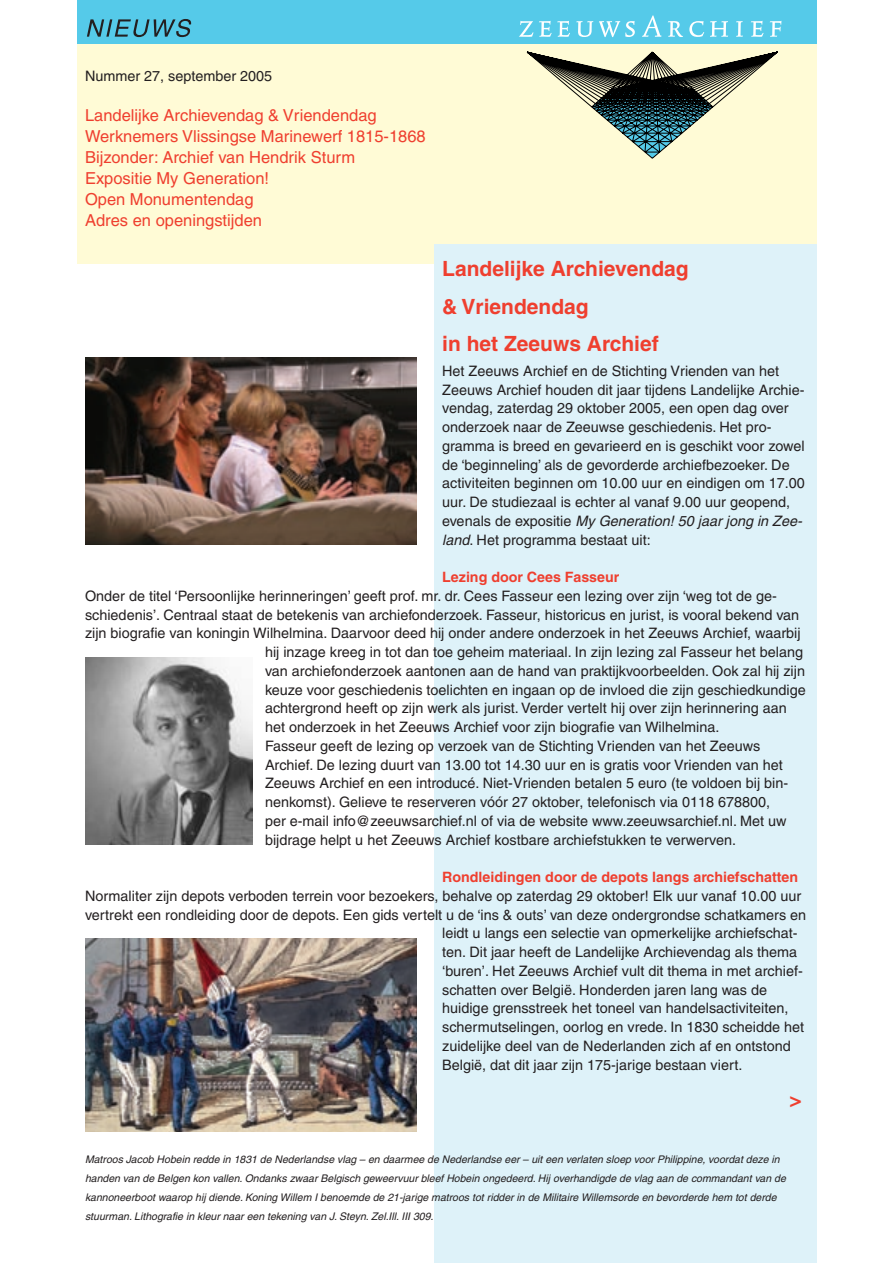
<style>
.page{position:relative;width:893px;height:1263px;background:#fff}
.page>*{position:absolute;margin:0;border:0;box-sizing:border-box;transform-origin:0 0}
.Kop{font:700 21px "Helvetica";color:#ef3f2f}
.plat{font:700 21px "Helvetica";color:#ef3f2f}
.inhoud{font:16.5px "Helvetica";color:#ef3f2f}
.plat-2{font:14.4px/18.8px "Helvetica";color:#231f20}
.subkop{font:700 14.25px "Helvetica";color:#ef3f2f}
.bijschrift{font:italic 10.5px/18.8px "Helvetica";color:#231f20}
.s1{font-style:italic}
</style>
<div class="page">
<div style="left:77px;top:38px;width:739px;height:225px;background:#fffbd6"></div>
<div style="left:434px;top:245px;width:382px;height:1018px;background:#def2f9"></div>
<div style="left:77px;top:0;width:739px;height:44px;background:#55cae9"></div>
<svg style="left:527px;top:52px;width:251px;height:107px"></svg>
<svg style="left:519px;top:21px;width:51px;height:16px"></svg>
<svg style="left:576px;top:21px;width:17px;height:16px"></svg>
<svg style="left:599px;top:21px;width:36px;height:16px"></svg>
<svg style="left:642px;top:15px;width:20px;height:22px"></svg>
<svg style="left:668px;top:21px;width:15px;height:16px"></svg>
<svg style="left:689px;top:21px;width:15px;height:16px"></svg>
<svg style="left:710px;top:21px;width:18px;height:16px"></svg>
<svg style="left:736px;top:21px;width:7px;height:16px"></svg>
<svg style="left:751px;top:21px;width:13px;height:16px"></svg>
<svg style="left:770px;top:21px;width:12px;height:16px"></svg>
<svg style="left:87px;top:19px;width:104px;height:18px"></svg>
<img style="left:85px;top:357px;width:332px;height:188px">
<img style="left:85px;top:657px;width:167px;height:188px">
<img style="left:85px;top:938px;width:332px;height:194px">
<p class="plat-2" style="left:85px;top:66px;width:189px">Nummer 27, september 2005</p>
<p class="inhoud" style="left:85px;top:105px;width:293px">Landelijke Archievendag &amp; Vriendendag</p>
<p class="inhoud" style="left:85px;top:126px;width:342px">Werknemers Vlissingse Marinewerf 1815-1868</p>
<p class="inhoud" style="left:85px;top:147px;width:272px">Bijzonder: Archief van Hendrik Sturm</p>
<p class="inhoud" style="left:85px;top:168px;width:186px">Expositie My Generation!</p>
<p class="inhoud" style="left:85px;top:189px;width:170px">Open Monumentendag</p>
<p class="inhoud" style="left:85px;top:210px;width:179px">Adres en openingstijden</p>
<p class="Kop" style="left:442px;top:256px;width:248px">Landelijke Archievendag</p>
<p class="Kop" style="left:442px;top:293px;width:148px">&amp; Vriendendag</p>
<p class="Kop" style="left:442px;top:331px;width:218px">in het Zeeuws Archief</p>
<p class="plat-2" style="left:442px;top:361px;width:364px">Het Zeeuws Archief en de Stichting Vrienden van het Zeeuws Archief houden dit jaar tijdens Landelijke Archie&shy;vendag, zaterdag 29 oktober 2005, een open dag over onderzoek naar de Zeeuwse geschiedenis. Het pro&shy;gramma is breed en gevarieerd en is geschikt voor zowel de ‘beginneling’ als de gevorderde archiefbezoeker. De activiteiten beginnen om 10.00 uur en eindigen om 17.00 uur. De studiezaal is echter al vanaf 9.00 uur geopend, evenals de expositie <span class="s1">My Generation! 50 jaar jong in Zee&shy;land</span>. Het programma bestaat uit:</p>
<p class="subkop" style="left:442px;top:568px;width:179px">Lezing door Cees Fasseur</p>
<p class="plat-2" style="left:85px;top:586px;width:693px">Onder de titel ‘Persoonlijke herinneringen’ geeft prof. mr. dr. Cees Fasseur een lezing over zijn ‘weg tot de ge-</p>
<p class="plat-2" style="left:85px;top:605px;width:716px">schiedenis’. Centraal staat de betekenis van archiefonderzoek. Fasseur, historicus en jurist, is vooral bekend van</p>
<p class="plat-2" style="left:85px;top:624px;width:717px">zijn biografie van koningin Wilhelmina. Daarvoor deed hij onder andere onderzoek in het Zeeuws Archief, waarbij</p>
<p class="plat-2" style="left:265px;top:643px;width:540px">hij inzage kreeg in tot dan toe geheim materiaal. In zijn lezing zal Fasseur het belang</p>
<p class="plat-2" style="left:265px;top:661px;width:541px">van archiefonderzoek aantonen aan de hand van praktijkvoorbeelden. Ook zal hij zijn</p>
<p class="plat-2" style="left:265px;top:680px;width:542px">keuze voor geschiedenis toelichten en ingaan op de invloed die zijn geschiedkundige</p>
<p class="plat-2" style="left:265px;top:699px;width:523px">achtergrond heeft op zijn werk als jurist. Verder vertelt hij over zijn herinnering aan</p>
<p class="plat-2" style="left:265px;top:718px;width:456px">het onderzoek in het Zeeuws Archief voor zijn biografie van Wilhelmina.</p>
<p class="plat-2" style="left:265px;top:736px;width:525px">Fasseur geeft de lezing op verzoek van de Stichting Vrienden van het Zeeuws Archief. De lezing duurt van 13.00 tot 14.30 uur en is gratis voor Vrienden van het Zeeuws Archief en een introducé. Niet-Vrienden betalen 5 euro (te voldoen bij bin&shy;nenkomst). Gelieve te reserveren vóór 27 oktober, telefonisch via 0118 678800, per e-mail info@zeeuwsarchief.nl of via de website www.zeeuwsarchief.nl. Met uw bijdrage helpt u het Zeeuws Archief kostbare archiefstukken te verwerven.</p>
<p class="subkop" style="left:442px;top:868px;width:357px">Rondleidingen door de depots langs archiefschatten</p>
<p class="plat-2" style="left:85px;top:886px;width:718px">Normaliter zijn depots verboden terrein voor bezoekers, behalve op zaterdag 29 oktober! Elk uur vanaf 10.00 uur</p>
<p class="plat-2" style="left:85px;top:905px;width:723px">vertrekt een rondleiding door de depots. Een gids vertelt u de ‘ins &amp; outs’ van deze ondergrondse schatkamers en</p>
<p class="plat-2" style="left:442px;top:924px;width:357px">leidt u langs een selectie van opmerkelijke archiefschat-</p>
<p class="plat-2" style="left:442px;top:943px;width:357px">ten. Dit jaar heeft de Landelijke Archievendag als thema</p>
<p class="plat-2" style="left:442px;top:961px;width:362px">‘buren’. Het Zeeuws Archief vult dit thema in met archief-</p>
<p class="plat-2" style="left:442px;top:980px;width:326px">schatten over België. Honderden jaren lang was de</p>
<p class="plat-2" style="left:442px;top:999px;width:348px">huidige grensstreek het toneel van handelsactiviteiten,</p>
<p class="plat-2" style="left:442px;top:1018px;width:363px">schermutselingen, oorlog en vrede. In 1830 scheidde het</p>
<p class="plat-2" style="left:442px;top:1036px;width:350px">zuidelijke deel van de Nederlanden zich af en ontstond</p>
<p class="plat-2" style="left:442px;top:1055px;width:302px">België, dat dit jaar zijn 175-jarige bestaan viert.</p>
<p class="plat" style="left:789px;top:1087px;width:14px">&gt;</p>
<p class="bijschrift" style="left:85px;top:1150px;width:702px">Matroos Jacob Hobein redde in 1831 de Nederlandse vlag – en daarmee de Nederlandse eer – uit een verlaten sloep voor Philippine, voordat deze in handen van de Belgen kon vallen. Ondanks zwaar Belgisch geweervuur bleef Hobein ongedeerd. Hij overhandigde de vlag aan de commandant van de kannoneerboot waarop hij diende. Koning Willem I benoemde de 21-jarige matroos tot ridder in de Militaire Willemsorde en bevorderde hem tot derde stuurman. Lithografie in kleur naar een tekening van J. Steyn. Zel.Ill. III 309.</p>
</div>
